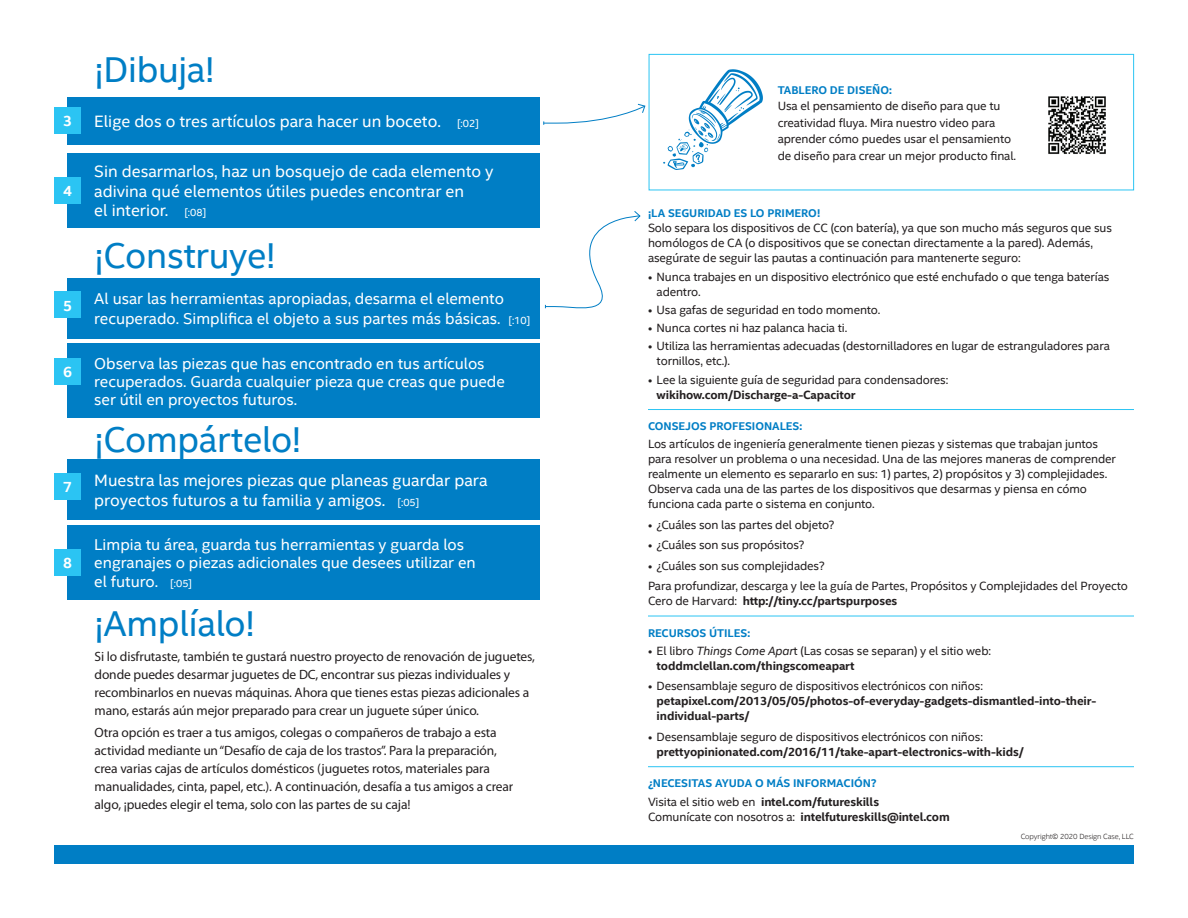
<style>
.page{position:relative;width:1188px;height:918px;background:#fff}
.page>*{position:absolute;margin:0;border:0;box-sizing:border-box;transform-origin:0 0}
.t1{font:36px "Intel Clear";letter-spacing:-.01em;color:#007ec5}
.t2{font:16.5px/19.5px "Intel Clear";color:#fff}
.t3{font:15.75px/18px "Intel Clear";color:#fff}
.t4{font:700 15px "Intel Clear";color:#fff}
.t5{font:13.5px/18px "Myriad Pro";letter-spacing:-.01em;color:#231f20}
.t6{font:12px/15px "Intel Clear";letter-spacing:-.01em;color:#231f20}
.t7{font:700 12px/15px "Intel Clear";letter-spacing:-.01em;color:#231f20}
.t8{font:700 11.25px "Intel Clear";color:#007ec5}
.t9{font:300 7.5px "Intel Clear";letter-spacing:-.01em;color:#231f20}
.s1{font-size:10.5px}
.s2{font-weight:400}
.s3{font-style:italic}
.s4{font-weight:700}
</style>
<div class="page">
<div style="left:54px;top:845px;width:1080px;height:19px;background:#007ec5"></div>
<div style="left:67px;top:97px;width:473px;height:47px;background:#007ec5"></div>
<div style="left:67px;top:153px;width:473px;height:74px;background:#007ec5"></div>
<div style="left:67px;top:278px;width:473px;height:60px;background:#007ec5"></div>
<div style="left:67px;top:344px;width:473px;height:74px;background:#007ec5"></div>
<div style="left:67px;top:459px;width:473px;height:61px;background:#007ec5"></div>
<div style="left:67px;top:525px;width:473px;height:75px;background:#007ec5"></div>
<div style="left:54px;top:107px;width:27px;height:27px;background:#2bc4f3"></div>
<div style="left:54px;top:177px;width:27px;height:27px;background:#2bc4f3"></div>
<div style="left:54px;top:291px;width:27px;height:27px;background:#2bc4f3"></div>
<div style="left:54px;top:358px;width:27px;height:27px;background:#2bc4f3"></div>
<div style="left:54px;top:473px;width:27px;height:27px;background:#2bc4f3"></div>
<div style="left:54px;top:549px;width:27px;height:27px;background:#2bc4f3"></div>
<hr style="left:648px;top:409px;width:486px;height:1px;background:#2bc4f3">
<hr style="left:648px;top:616px;width:486px;height:1px;background:#2bc4f3">
<hr style="left:648px;top:766px;width:486px;height:1px;background:#2bc4f3">
<svg style="left:543px;top:103px;width:103px;height:22px"></svg>
<svg style="left:545px;top:211px;width:96px;height:98px"></svg>
<div style="left:649px;top:54px;width:485px;height:136px;border:1px solid #2bc4f3"></div>
<img style="left:663px;top:69px;width:100px;height:100px">
<img style="left:1048px;top:96px;width:58px;height:58px">
<p class="t4" style="left:63px;top:111px;width:10px">3</p>
<p class="t4" style="left:63px;top:180px;width:10px">4</p>
<p class="t4" style="left:63px;top:295px;width:10px">5</p>
<p class="t4" style="left:63px;top:361px;width:10px">6</p>
<p class="t4" style="left:63px;top:477px;width:10px">7</p>
<p class="t4" style="left:63px;top:553px;width:10px">8</p>
<h1 class="t1" style="left:95px;top:44px;width:122px">¡Dibuja!</h1>
<h2 class="t2" style="left:94px;top:111px;width:386px">Elige dos o tres artículos para hacer un boceto. <span class="s1">[:02]</span></h2>
<h2 class="t2" style="left:94px;top:161px;width:401px">Sin desarmarlos, haz un bosquejo de cada elemento y adivina qué elementos útiles puedes encontrar en<br>el interior. <span class="s1">[:08]</span></h2>
<h1 class="t1" style="left:95px;top:231px;width:182px">¡Construye!</h1>
<h3 class="t3" style="left:94px;top:289px;width:438px;line-height:19.5px">Al usar las herramientas apropiadas, desarma el elemento recuperado. Simplifica el objeto a sus partes más básicas. <span class="s1">[:10]</span></h3>
<h3 class="t3" style="left:94px;top:354px;width:412px">Observa las piezas que has encontrado en tus artículos recuperados. Guarda cualquier pieza que creas que puede ser útil en proyectos futuros.</h3>
<h1 class="t1" style="left:95px;top:415px;width:208px">¡Compártelo!</h1>
<h2 class="t2" style="left:94px;top:470px;width:395px">Muestra las mejores piezas que planeas guardar para proyectos futuros a tu familia y amigos. <span class="s1">[:05]</span></h2>
<h3 class="t3" style="left:94px;top:535px;width:383px">Limpia tu área, guarda tus herramientas y guarda los engranajes o piezas adicionales que desees utilizar en</h3>
<h3 class="t3" style="left:94px;top:572px;width:99px">el futuro. <span class="s1">[:05]</span></h3>
<h1 class="t1" style="left:95px;top:599px;width:162px">¡Amplíalo!</h1>
<p class="t5" style="left:95px;top:647px;width:442px">Si lo disfrutaste, también te gustará nuestro proyecto de renovación de juguetes, donde puedes desarmar juguetes de DC, encontrar sus piezas individuales y recombinarlos en nuevas máquinas. Ahora que tienes estas piezas adicionales a mano, estarás aún mejor preparado para crear un juguete súper único.</p>
<p class="t5" style="left:95px;top:724px;width:420px">Otra opción es traer a tus amigos, colegas o compañeros de trabajo a esta actividad mediante un “Desafío de caja de los trastos”. Para la preparación, crea varias cajas de artículos domésticos (juguetes rotos, materiales para manualidades, cinta, papel, etc.). A continuación, desafía a tus amigos a crear algo, ¡puedes elegir el tema, solo con las partes de su caja!</p>
<p class="t8" style="left:778px;top:82px;width:116px">TABLERO DE DISEÑO:</p>
<p class="t6" style="left:778px;top:97px;width:240px;line-height:16.5px">Usa el pensamiento de diseño para que tu creatividad fluya. Mira nuestro video para aprender cómo puedes usar el pensamiento de diseño para crear un mejor producto final.</p>
<p class="t8" style="left:648px;top:206px;width:174px">¡LA SEGURIDAD ES LO PRIMERO!</p>
<p class="t6" style="left:648px;top:220px;width:465px">Solo separa los dispositivos de CC (con batería), ya que son mucho más seguros que sus homólogos de CA (o dispositivos que se conectan directamente a la pared). Además, asegúrate de seguir las pautas a continuación para mantenerte seguro:</p>
<p class="t6" style="left:657px;top:268px;width:454px;text-indent:-9px">• Nunca trabajes en un dispositivo electrónico que esté enchufado o que tenga baterías adentro.</p>
<p class="t6" style="left:648px;top:302px;width:234px">• Usa gafas de seguridad en todo momento.</p>
<p class="t6" style="left:648px;top:320px;width:201px">• Nunca cortes ni haz palanca hacia ti.</p>
<p class="t6" style="left:657px;top:338px;width:455px;text-indent:-9px">• Utiliza las herramientas adecuadas (destornilladores en lugar de estranguladores para tornillos, etc.).</p>
<p class="t6" style="left:648px;top:371px;width:302px">• Lee la siguiente guía de seguridad para condensadores:</p>
<p class="t7" style="left:657px;top:386px;width:200px">wikihow.com/Discharge-a-Capacitor</p>
<p class="t8" style="left:648px;top:418px;width:156px">CONSEJOS PROFESIONALES:</p>
<p class="t6" style="left:648px;top:436px;width:469px">Los artículos de ingeniería generalmente tienen piezas y sistemas que trabajan juntos para resolver un problema o una necesidad. Una de las mejores maneras de comprender realmente un elemento es separarlo en sus: 1) partes, 2) propósitos y 3) complejidades.<br>Observa cada una de las partes de los dispositivos que desarmas y piensa en cómo funciona cada parte o sistema en conjunto.</p>
<p class="t6" style="left:648px;top:517px;width:188px">• ¿Cuáles son las partes del objeto?</p>
<p class="t6" style="left:648px;top:537px;width:158px">• ¿Cuáles son sus propósitos?</p>
<p class="t6" style="left:648px;top:555px;width:482px;line-height:20.4px">• ¿Cuáles son sus complejidades?<br>Para profundizar, descarga y lee la guía de Partes, Propósitos y Complejidades del Proyecto</p>
<p class="t7" style="left:648px;top:593px;width:251px"><span class="s2">Cero de Harvard:</span> http://tiny.cc/partspurposes</p>
<p class="t8" style="left:648px;top:625px;width:104px">RECURSOS ÚTILES:</p>
<p class="t6" style="left:657px;top:643px;width:336px;text-indent:-9px">• El libro <span class="s3">Things Come Apar</span>t (Las cosas se separan) y el sitio web: <span class="s4">toddmclellan.com/thingscomeapart</span></p>
<p class="t6" style="left:648px;top:678px;width:336px">• Desensamblaje seguro de dispositivos electrónicos con niños:</p>
<p class="t7" style="left:657px;top:693px;width:441px">petapixel.com/2013/05/05/photos-of-everyday-gadgets-dismantled-into-their&shy;individual-parts/</p>
<p class="t6" style="left:648px;top:729px;width:336px">• Desensamblaje seguro de dispositivos electrónicos con niños:</p>
<p class="t7" style="left:657px;top:744px;width:369px">prettyopinionated.com/2016/11/take-apart-electronics-with-kids/</p>
<p class="t8" style="left:648px;top:776px;width:230px">¿NECESITAS AYUDA O MÁS INFORMACIÓN?</p>
<p class="t7" style="left:648px;top:794px;width:303px"><span class="s2">Visita el sitio web en</span> intel.com/futureskills<br><span class="s2">Comunícate con nosotros a:</span> intelfutureskills@intel.com</p>
<p class="t9" style="left:1021px;top:831px;width:115px">Copyright© 2020 Design Case, LLC</p>
</div>
